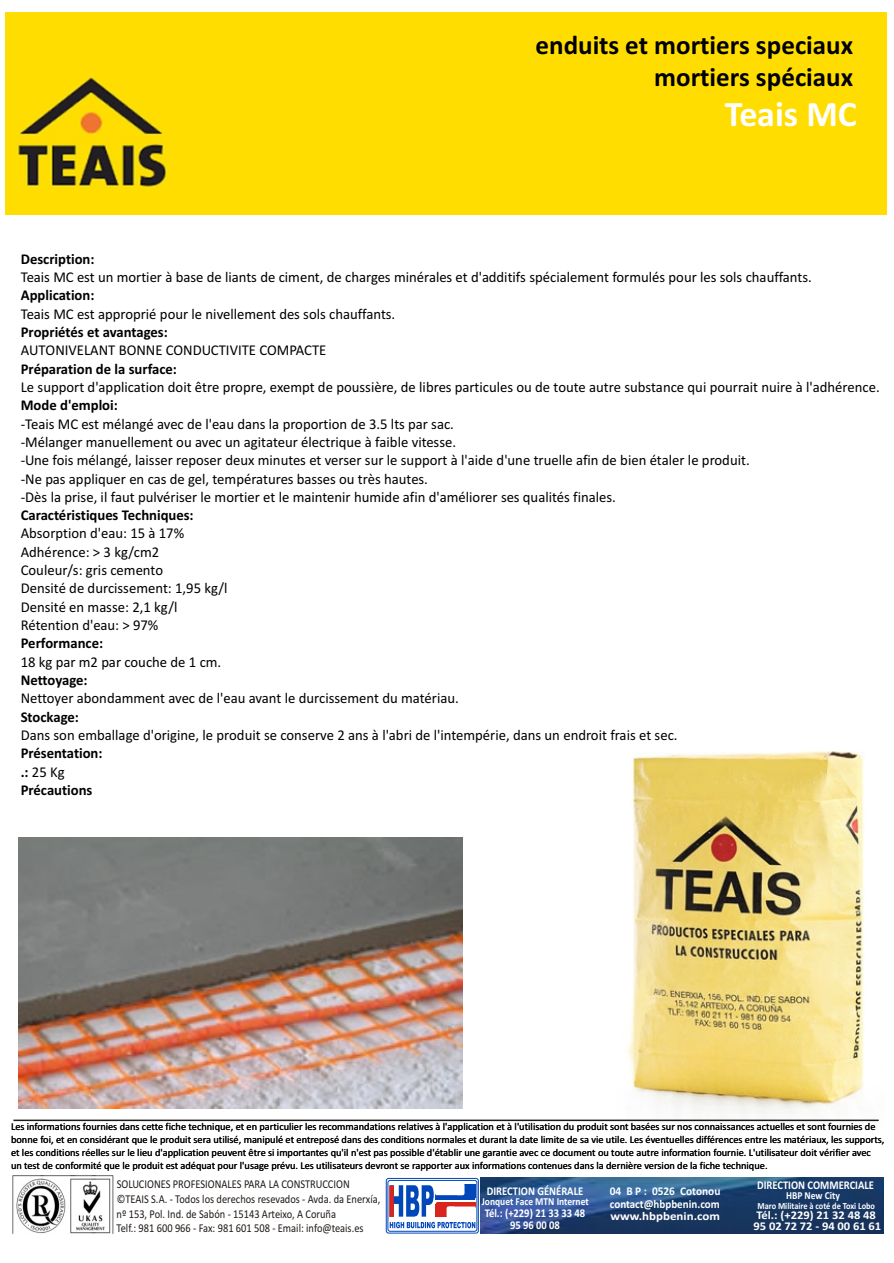
<style>
.page{position:relative;width:894px;height:1263px;background:#fff}
.page>*{position:absolute;margin:0;border:0;box-sizing:border-box;transform-origin:0 0}
.t1{font:900 43.8px "Arial";color:#d9261c;scale:.47 1}
.t2{font:700 36px "Calibri";color:#fff}
.t3{font:700 27px/33px "Calibri";color:#000;text-align:right}
.t4{font:15px/18.3px "Calibri";color:#000}
.t5{font:700 15px/18.3px "Calibri";color:#000}
.t6{font:12px/14.7px "Calibri";color:#1f1a17;scale:.87 1}
.t7{font:700 11.85px "Calibri";color:#fff;scale:.89 1}
.t8{font:700 11.85px/12.5px "Calibri";color:#fff;scale:.96 1}
.t9{font:700 11.85px "Calibri";color:#fff;scale:1.06 1}
.t10{font:700 11.85px "Calibri";color:#fff;scale:1.09 1}
.t11{font:700 10.65px "Calibri";color:#fff;scale:.89 1}
.t12{font:10.5px/12.8px "Calibri";color:#000}
.t13{font:700 9.3px "Calibri";color:#fff;scale:.89 1}
.s1{font-weight:400}
</style>
<div class="page">
<img style="left:627px;top:751px;width:237px;height:363px">
<div style="left:6px;top:13px;width:881px;height:201px;background:#fd0"></div>
<img style="left:17px;top:74px;width:152px;height:130px">
<img style="left:19px;top:837px;width:444px;height:272px">
<svg style="left:386px;top:1178px;width:93px;height:55px"></svg>
<div style="left:388px;top:1180px;width:89px;height:52px;background:#fff;border:1px solid #0047ba;border-radius:2px"></div>
<svg style="left:388px;top:1221px;width:88px;height:7px"></svg>
<svg style="left:436px;top:1195px;width:28px;height:4px"></svg>
<svg style="left:464px;top:1185px;width:12px;height:14px"></svg>
<div style="left:437px;top:1202px;width:39px;height:5px;background:#da251d"></div>
<svg style="left:436px;top:1202px;width:11px;height:15px"></svg>
<hr style="left:449px;top:1207px;width:27px;height:2px;background:#fff">
<svg style="left:388px;top:1185px;width:46px;height:33px"></svg>
<img style="left:13px;top:1175px;width:100px;height:59px">
<img style="left:480px;top:1178px;width:403px;height:55px">
<svg style="left:13px;top:1119px;width:866px;height:3px;background:#8e8b8a"></svg>
<h3 class="t3" style="left:536px;top:30px;width:319px">enduits et mortiers speciaux mortiers spéciaux</h3>
<h2 class="t2" style="left:725px;top:99px;width:134px">Teais MC</h2>
<p class="t5" style="left:21px;top:251px;width:75px">Description:</p>
<p class="t4" style="left:21px;top:269px;width:792px">Teais MC est un mortier à base de liants de ciment, de charges minérales et d'additifs spécialement formulés pour les sols chauffants.</p>
<p class="t5" style="left:21px;top:288px;width:75px">Application:</p>
<p class="t4" style="left:21px;top:306px;width:376px">Teais MC est approprié pour le nivellement des sols chauffants.</p>
<p class="t5" style="left:21px;top:324px;width:148px">Propriétés et avantages:</p>
<p class="t4" style="left:21px;top:342px;width:307px">AUTONIVELANT BONNE CONDUCTIVITE COMPACTE</p>
<p class="t5" style="left:21px;top:361px;width:158px">Préparation de la surface:</p>
<p class="t4" style="left:21px;top:379px;width:861px">Le support d'application doit être propre, exempt de poussière, de libres particules ou de toute autre substance qui pourrait nuire à l'adhérence.</p>
<p class="t5" style="left:21px;top:397px;width:99px">Mode d'emploi:</p>
<p class="t4" style="left:21px;top:416px;width:731px">-Teais MC est mélangé avec de l'eau dans la proportion de 3.5 lts par sac.<br>-Mélanger manuellement ou avec un agitateur électrique à faible vitesse.<br>-Une fois mélangé, laisser reposer deux minutes et verser sur le support à l'aide d'une truelle afin de bien étaler le produit. -Ne pas appliquer en cas de gel, températures basses ou très hautes.<br>-Dès la prise, il faut pulvériser le mortier et le maintenir humide afin d'améliorer ses qualités finales.</p>
<p class="t5" style="left:21px;top:507px;width:174px">Caractéristiques Techniques:</p>
<p class="t4" style="left:21px;top:526px;width:208px">Absorption d'eau: 15 à 17%<br>Adhérence: &gt; 3 kg/cm2<br>Couleur/s: gris cemento<br>Densité de durcissement: 1,95 kg/l<br>Densité en masse: 2,1 kg/l<br>Rétention d'eau: &gt; 97%</p>
<p class="t5" style="left:21px;top:635px;width:84px">Performance:</p>
<p class="t4" style="left:21px;top:654px;width:202px">18 kg par m2 par couche de 1 cm.</p>
<p class="t5" style="left:21px;top:672px;width:68px">Nettoyage:</p>
<p class="t4" style="left:21px;top:690px;width:440px">Nettoyer abondamment avec de l'eau avant le durcissement du matériau.</p>
<p class="t5" style="left:21px;top:709px;width:60px">Stockage:</p>
<p class="t4" style="left:21px;top:727px;width:658px">Dans son emballage d'origine, le produit se conserve 2 ans à l'abri de l'intempérie, dans un endroit frais et sec.</p>
<p class="t5" style="left:21px;top:745px;width:83px">Présentation: .: <span class="s1">25 Kg<br></span>Précautions</p>
<p class="t12" style="left:11px;top:1121px;width:875px">Les informations fournies dans cette fiche technique, et en particulier les recommandations relatives à l'application et à l'utilisation du produit sont basées sur nos connaissances actuelles et sont fournies de bonne foi, et en considérant que le produit sera utilisé, manipulé et entreposé dans des conditions normales et durant la date limite de sa vie utile. Les éventuelles différences entre les matériaux, les supports, et les conditions réelles sur le lieu d'application peuvent être si importantes qu'il n'est pas possible d'établir une garantie avec ce document ou toute autre information fournie. L'utilisateur doit vérifier avec<br>un test de conformité que le produit est adéquat pour l'usage prévu. Les utilisateurs devront se rapporter aux informations contenues dans la dernière version de la fiche technique.</p>
<p class="t6" style="left:117px;top:1178px;width:305px">SOLUCIONES PROFESIONALES PARA LA CONSTRUCCION ©TEAIS S.A. - Todos los derechos resevados - Avda. da Enerxía, nº 153, Pol. Ind. de Sabón - 15143 Arteixo, A Coruña<br>Telf.: 981 600 966 - Fax: 981 601 508 - Email: info@teais.es</p>
<p class="t8" style="left:610px;top:1186px;width:117px">04 B P : 0526 Cotonou contact@hbpbenin.com</p>
<p class="t7" style="left:487px;top:1186px;width:110px">DIRECTION GÉNÉRALE</p>
<h1 class="t1" style="left:388px;top:1185px;width:19px">I</h1>
<p class="t11" style="left:482px;top:1197px;width:122px">Jonquet Face MTN Internet</p>
<p class="t7" style="left:485px;top:1208px;width:115px">Tél.: (+229) 21 33 33 48</p>
<p class="t10" style="left:611px;top:1211px;width:102px">www.hbpbenin.com</p>
<p class="t7" style="left:510px;top:1220px;width:58px">95 96 00 08</p>
<p class="t7" style="left:757px;top:1181px;width:133px">DIRECTION COMMERCIALE</p>
<p class="t11" style="left:786px;top:1191px;width:62px">HBP New City</p>
<p class="t13" style="left:757px;top:1202px;width:134px">Maro Militaire à coté de Toxi Lobo</p>
<p class="t9" style="left:756px;top:1210px;width:114px">Tél.: (+229) 21 32 48 48</p>
<p class="t9" style="left:754px;top:1221px;width:122px">95 02 72 72 - 94 00 61 61</p>
</div>
